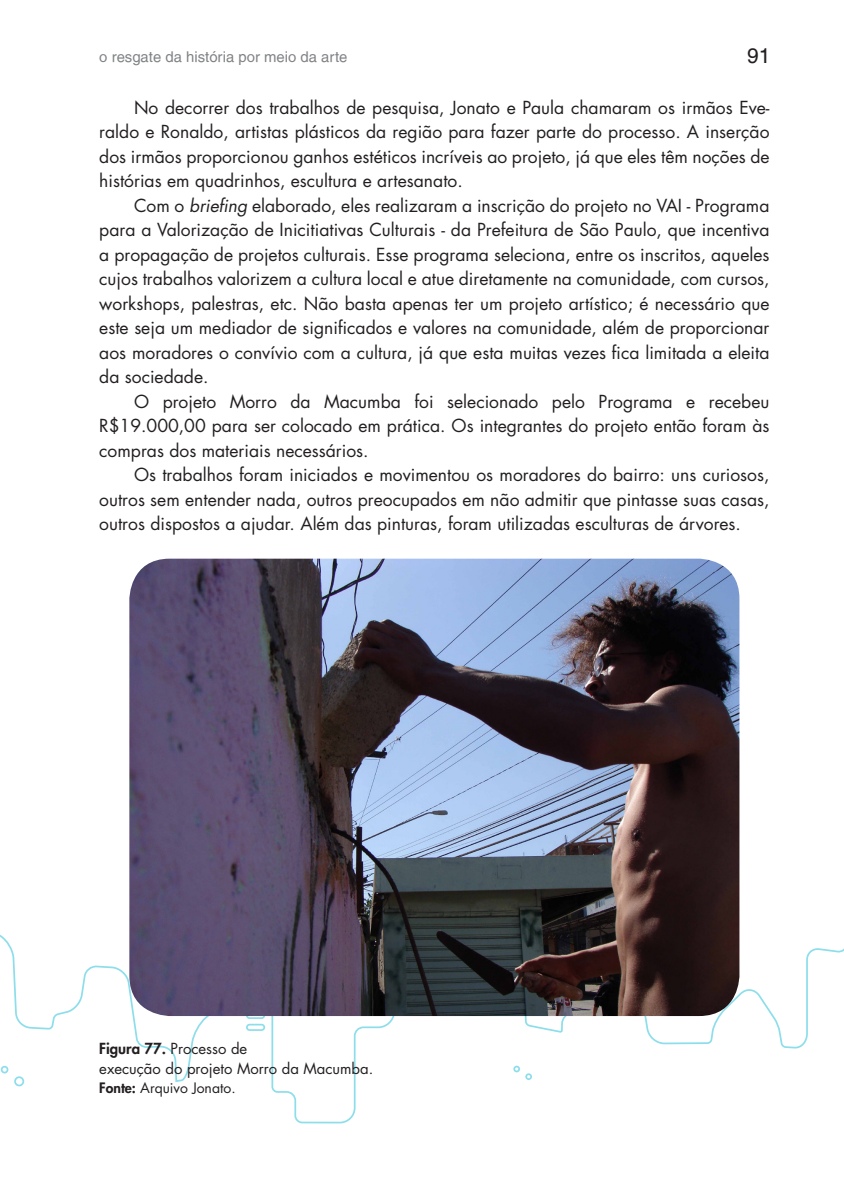
<style>
.page{position:relative;width:844px;height:1191px;background:#fff}
.page>*{position:absolute;margin:0;border:0;box-sizing:border-box;transform-origin:0 0}
.t1{font:21px "Helvetica LT";color:#231f20}
._01_Texto_geral{font:17.5px/24.5px "Futura Std";color:#231f20;text-align:justify}
.legenda_figuras{font:14.88px/19.2px "Futura Std";color:#231f20}
.t2{font:14.88px "Helvetica LT";color:#808285}
.fonte_imgs{font:14px "Futura Std";color:#231f20}
.s1{font-style:italic}
.s2{font-weight:800}
</style>
<div class="page">
<svg style="left:0;top:904px;width:843px;height:220px"></svg>
<img style="left:129px;top:558px;width:610px;height:458px">
<p class="t2" style="left:99px;top:48px;width:250px">o resgate da história por meio da arte</p>
<p class="t1" style="left:747px;top:43px;width:25px">91</p>
<p class="_01_Texto_geral" style="left:99px;top:95px;width:671px;text-indent:35px">No decorrer dos trabalhos de pesquisa, Jonato e Paula chamaram os irmãos Eve&shy;raldo e Ronaldo, artistas plásticos da região para fazer parte do processo. A inserção dos irmãos proporcionou ganhos estéticos incríveis ao projeto, já que eles têm noções de histórias em quadrinhos, escultura e artesanato.</p>
<p class="_01_Texto_geral" style="left:99px;top:193px;width:671px;text-indent:35px">Com o <span class="s1">briefing</span> elaborado, eles realizaram a inscrição do projeto no VAI - Programa para a Valorização de Inicitiativas Culturais - da Prefeitura de São Paulo, que incentiva a propagação de projetos culturais. Esse programa seleciona, entre os inscritos, aqueles cujos trabalhos valorizem a cultura local e atue diretamente na comunidade, com cursos, workshops, palestras, etc. Não basta apenas ter um projeto artístico; é necessário que este seja um mediador de significados e valores na comunidade, além de proporcionar aos moradores o convívio com a cultura, já que esta muitas vezes fica limitada a eleita da sociedade.</p>
<p class="_01_Texto_geral" style="left:99px;top:389px;width:671px;text-indent:35px">O projeto Morro da Macumba foi selecionado pelo Programa e recebeu R$19.000,00 para ser colocado em prática. Os integrantes do projeto então foram às compras dos materiais necessários.</p>
<p class="_01_Texto_geral" style="left:99px;top:463px;width:671px;text-indent:35px">Os trabalhos foram iniciados e movimentou os moradores do bairro: uns curiosos, outros sem entender nada, outros preocupados em não admitir que pintasse suas casas, outros dispostos a ajudar. Além das pinturas, foram utilizadas esculturas de árvores.</p>
<p class="legenda_figuras" style="left:99px;top:1039px;width:275px"><span class="s2">Figura 77.</span> Processo de<br>execução do projeto Morro da Macumba.</p>
<p class="fonte_imgs" style="left:99px;top:1078px;width:138px"><span class="s2">Fonte:</span> Arquivo Jonato.</p>
</div>
